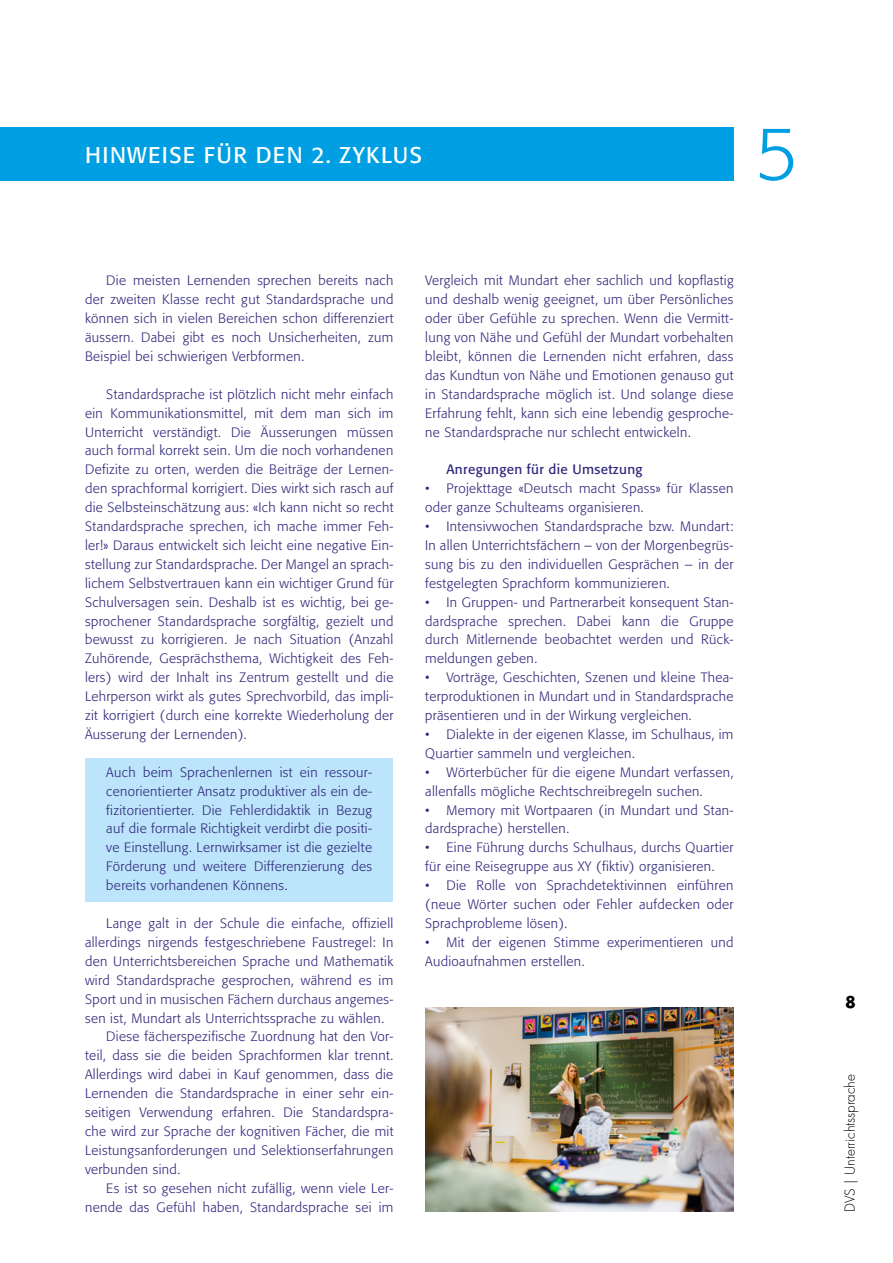
<style>
.page{position:relative;width:893px;height:1263px;background:#fff}
.page>*{position:absolute;margin:0;border:0;box-sizing:border-box;transform-origin:0 0}
.t1{font:300 75px "Formata BQ";color:#009fe3}
.t2{font:22.5px "Formata BQ";letter-spacing:.07em;color:#fff}
.t3{font:700 15.75px "Futura Luzern";color:#000}
.t4{font:300 13.5px/18.9px "Formata BQ";letter-spacing:.025em;color:#30287b;text-align:justify}
.t5{font:13.5px "Formata BQ";letter-spacing:.025em;color:#30287b}
.t6{font:300 13.5px "Futura Luzern";letter-spacing:-.005em;color:#000}
</style>
<div class="page">
<div style="left:85px;top:758px;width:308px;height:144px;background:#bce4fa"></div>
<div style="left:0;top:128px;width:733px;height:53px;background:#009fe3"></div>
<img style="left:425px;top:1008px;width:308px;height:204px">
<h2 class="t2" style="left:85px;top:141px;width:339px">HINWEISE FÜR DEN 2. ZYKLUS</h2>
<h1 class="t1" style="left:755px;top:109px;width:45px">5</h1>
<p class="t4" style="left:85px;top:271px;width:310px;text-indent:21px">Die meisten Lernenden sprechen bereits nach der zweiten Klasse recht gut Standardsprache und können sich in vielen Bereichen schon differenziert äussern. Dabei gibt es noch Unsicherheiten, zum Beispiel bei schwierigen Verbformen.</p>
<p class="t4" style="left:85px;top:385px;width:310px;text-indent:21px">Standardsprache ist plötzlich nicht mehr einfach ein Kommunikationsmittel, mit dem man sich im Unterricht verständigt. Die Äusserungen müssen auch formal korrekt sein. Um die noch vorhandenen Defizite zu orten, werden die Beiträge der Lernen&shy;den sprachformal korrigiert. Dies wirkt sich rasch auf die Selbsteinschätzung aus: «Ich kann nicht so recht Standardsprache sprechen, ich mache immer Feh&shy;ler!» Daraus entwickelt sich leicht eine negative Ein&shy;stellung zur Standardsprache. Der Mangel an sprach&shy;lichem Selbstvertrauen kann ein wichtiger Grund für Schulversagen sein. Deshalb ist es wichtig, bei ge&shy;sprochener Standardsprache sorgfältig, gezielt und bewusst zu korrigieren. Je nach Situation (Anzahl Zuhörende, Gesprächsthema, Wichtigkeit des Feh&shy;lers) wird der Inhalt ins Zentrum gestellt und die Lehrperson wirkt als gutes Sprechvorbild, das impli&shy;zit korrigiert (durch eine korrekte Wiederholung der Äusserung der Lernenden).</p>
<p class="t4" style="left:106px;top:763px;width:267px">Auch beim Sprachenlernen ist ein ressour&shy;cenorientierter Ansatz produktiver als ein de&shy;fizitorientierter. Die Fehlerdidaktik in Bezug auf die formale Richtigkeit verdirbt die positi&shy;ve Einstellung. Lernwirksamer ist die gezielte Förderung und weitere Differenzierung des bereits vorhandenen Könnens.</p>
<p class="t4" style="left:106px;top:914px;width:288px">Lange galt in der Schule die einfache, offiziell</p>
<p class="t4" style="left:85px;top:933px;width:310px">allerdings nirgends festgeschriebene Faustregel: In</p>
<p class="t4" style="left:85px;top:952px;width:310px">den Unterrichtsbereichen Sprache und Mathematik</p>
<p class="t4" style="left:85px;top:971px;width:310px">wird Standardsprache gesprochen, während es im</p>
<p class="t4" style="left:85px;top:989px;width:310px">Sport und in musischen Fächern durchaus angemes-</p>
<p class="t4" style="left:85px;top:1008px;width:301px">sen ist, Mundart als Unterrichtssprache zu wählen.</p>
<p class="t4" style="left:106px;top:1027px;width:288px">Diese fächerspezifische Zuordnung hat den Vor-</p>
<p class="t4" style="left:85px;top:1046px;width:310px">teil, dass sie die beiden Sprachformen klar trennt.</p>
<p class="t4" style="left:85px;top:1065px;width:310px">Allerdings wird dabei in Kauf genommen, dass die</p>
<p class="t4" style="left:85px;top:1084px;width:310px">Lernenden die Standardsprache in einer sehr ein-</p>
<p class="t4" style="left:85px;top:1103px;width:310px">seitigen Verwendung erfahren. Die Standardspra-</p>
<p class="t4" style="left:85px;top:1122px;width:310px">che wird zur Sprache der kognitiven Fächer, die mit</p>
<p class="t4" style="left:85px;top:1141px;width:310px">Leistungsanforderungen und Selektionserfahrungen</p>
<p class="t4" style="left:85px;top:1160px;width:97px">verbunden sind.</p>
<p class="t4" style="left:106px;top:1178px;width:289px">Es ist so gesehen nicht zufällig, wenn viele Ler-</p>
<p class="t4" style="left:85px;top:1197px;width:310px">nende das Gefühl haben, Standardsprache sei im</p>
<p class="t4" style="left:425px;top:271px;width:310px">Vergleich mit Mundart eher sachlich und kopflastig und deshalb wenig geeignet, um über Persönliches oder über Gefühle zu sprechen. Wenn die Vermitt&shy;lung von Nähe und Gefühl der Mundart vorbehalten bleibt, können die Lernenden nicht erfahren, dass das Kundtun von Nähe und Emotionen genauso gut in Standardsprache möglich ist. Und solange diese Erfahrung fehlt, kann sich eine lebendig gesproche&shy;ne Standardsprache nur schlecht entwickeln.</p>
<p class="t5" style="left:446px;top:461px;width:198px">Anregungen für die Umsetzung</p>
<p class="t4" style="left:425px;top:479px;width:310px">• Projekttage «Deutsch macht Spass» für Klassen oder ganze Schulteams organisieren.</p>
<p class="t4" style="left:425px;top:517px;width:310px">• Intensivwochen Standardsprache bzw. Mundart:<br>In allen Unterrichtsfächern – von der Morgenbegrüs&shy;sung bis zu den individuellen Gesprächen – in der festgelegten Sprachform kommunizieren.</p>
<p class="t4" style="left:425px;top:593px;width:310px">• In Gruppen- und Partnerarbeit konsequent Stan&shy;dardsprache sprechen. Dabei kann die Gruppe durch Mitlernende beobachtet werden und Rück&shy;meldungen geben.</p>
<p class="t4" style="left:425px;top:668px;width:310px">• Vorträge, Geschichten, Szenen und kleine Thea&shy;terproduktionen in Mundart und in Standardsprache präsentieren und in der Wirkung vergleichen.</p>
<p class="t4" style="left:425px;top:725px;width:310px">• Dialekte in der eigenen Klasse, im Schulhaus, im<br>Quartier sammeln und vergleichen.</p>
<p class="t4" style="left:425px;top:763px;width:310px">• Wörterbücher für die eigene Mundart verfassen, allenfalls mögliche Rechtschreibregeln suchen.</p>
<p class="t4" style="left:425px;top:800px;width:310px">• Memory mit Wortpaaren (in Mundart und Stan&shy;dardsprache) herstellen.</p>
<p class="t4" style="left:425px;top:838px;width:310px">• Eine Führung durchs Schulhaus, durchs Quartier für eine Reisegruppe aus XY (fiktiv) organisieren.</p>
<p class="t4" style="left:425px;top:876px;width:310px">• Die Rolle von Sprachdetektivinnen einführen (neue Wörter suchen oder Fehler aufdecken oder Sprachprobleme lösen).</p>
<p class="t4" style="left:425px;top:933px;width:310px">• Mit der eigenen Stimme experimentieren und<br>Audioaufnahmen erstellen.</p>
<p class="t3" style="left:845px;top:991px;width:12px">8</p>
<p class="t6" style="left:842px;top:1212px;width:139px;rotate:-90deg">DVS | Unterrichtssprache</p>
</div>
